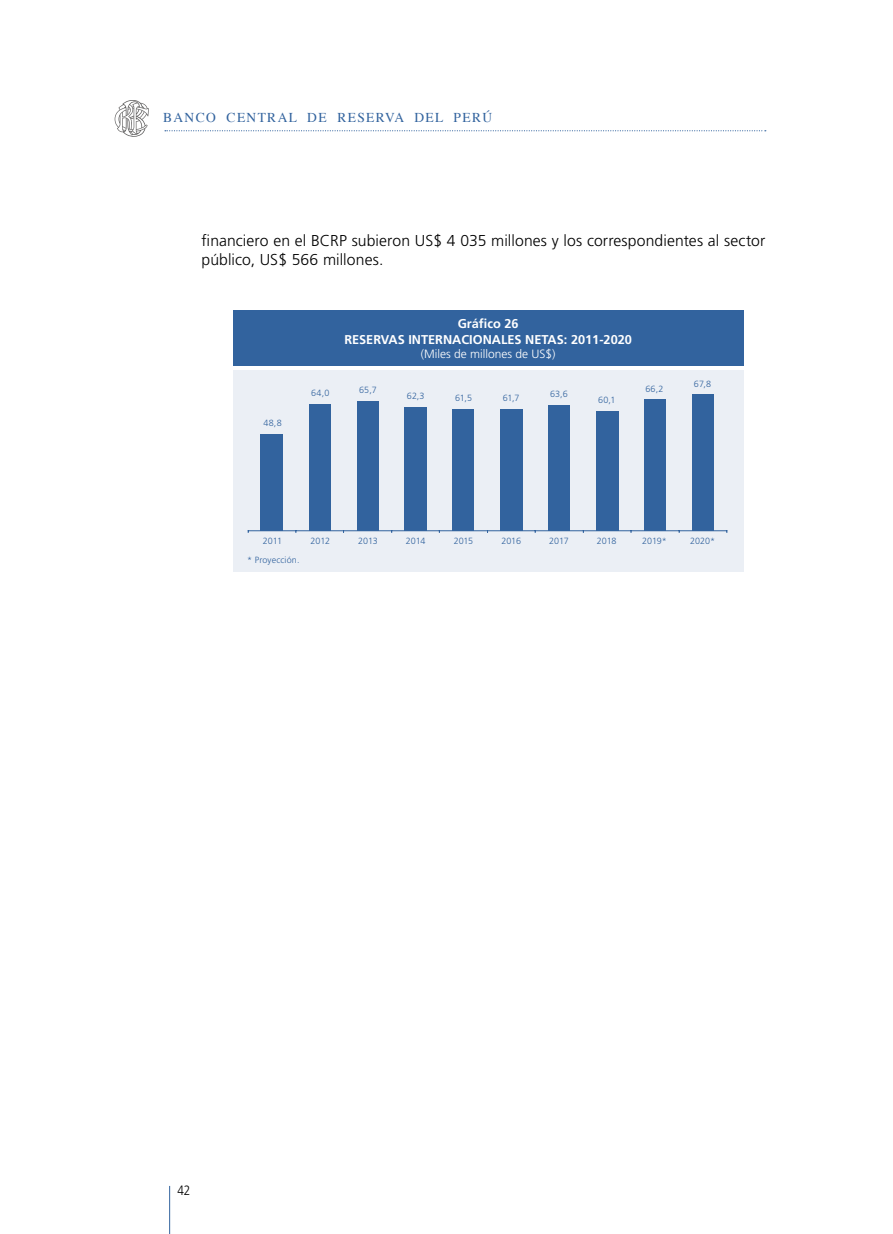
<style>
.page{position:relative;width:893px;height:1234px;background:#fff}
.page>*{position:absolute;margin:0;border:0;box-sizing:border-box;transform-origin:0 0}
.t1{font:300 15.75px/19.5px "Frutiger";letter-spacing:.005em;color:#000}
.t2{font:13.5px "Times";letter-spacing:.1em;color:#32639e}
.t3{font:300 13.5px "Frutiger";color:#000;scale:.88 1}
.t4{font:700 12.75px/15.3px "Frutiger";color:#fff;text-align:center}
.t5{font:300 12px "Frutiger";color:#fff}
.t6{font:300 9px "Frutiger";color:#32639e}
</style>
<div class="page">
<svg style="left:165px;top:130px;width:601px;height:1px"></svg>
<hr style="left:169px;top:1185px;width:1px;height:48px;background:#32639e">
<svg style="left:115px;top:100px;width:34px;height:37px"></svg>
<div style="left:233px;top:370px;width:510px;height:201px;background:#ebeff5"></div>
<div style="left:233px;top:310px;width:510px;height:56px;background:#32639e"></div>
<div style="left:261px;top:434px;width:22px;height:96px;background:#32639e"></div>
<div style="left:309px;top:404px;width:22px;height:126px;background:#32639e"></div>
<div style="left:357px;top:401px;width:21px;height:129px;background:#32639e"></div>
<div style="left:404px;top:407px;width:22px;height:123px;background:#32639e"></div>
<div style="left:453px;top:409px;width:21px;height:121px;background:#32639e"></div>
<div style="left:500px;top:409px;width:22px;height:121px;background:#32639e"></div>
<div style="left:548px;top:405px;width:22px;height:125px;background:#32639e"></div>
<div style="left:596px;top:411px;width:22px;height:119px;background:#32639e"></div>
<div style="left:644px;top:399px;width:22px;height:131px;background:#32639e"></div>
<div style="left:692px;top:394px;width:22px;height:136px;background:#32639e"></div>
<hr style="left:248px;top:530px;width:479px;height:1px;background:#32639e">
<h2 class="t2" style="left:163px;top:105px;width:330px">BANCO CENTRAL DE RESERVA DEL PERÚ</h2>
<h1 class="t1" style="left:202px;top:231px;width:565px">financiero en el BCRP subieron US$ 4 035 millones y los correspondientes al sector público, US$ 566 millones.</h1>
<p class="t6" style="left:263px;top:417px;width:20px">48,8</p>
<p class="t6" style="left:311px;top:387px;width:20px">64,0</p>
<h3 class="t4" style="left:344px;top:316px;width:289px">Gráfico 26<br>RESERVAS INTERNACIONALES NETAS: 2011-2020</h3>
<h3 class="t5" style="left:421px;top:347px;width:136px">(Miles de millones de US$)</h3>
<p class="t6" style="left:359px;top:384px;width:19px">65,7</p>
<p class="t6" style="left:407px;top:391px;width:19px">62,3</p>
<p class="t6" style="left:455px;top:393px;width:18px">61,5</p>
<p class="t6" style="left:503px;top:393px;width:18px">61,7</p>
<p class="t6" style="left:550px;top:388px;width:19px">63,6</p>
<p class="t6" style="left:598px;top:394px;width:19px">60,1</p>
<p class="t6" style="left:645px;top:384px;width:20px">66,2</p>
<p class="t6" style="left:694px;top:378px;width:19px">67,8</p>
<p class="t6" style="left:263px;top:536px;width:21px">2011</p>
<p class="t6" style="left:247px;top:554px;width:54px">* Proyección.</p>
<p class="t6" style="left:311px;top:536px;width:21px">2012</p>
<p class="t6" style="left:358px;top:536px;width:21px">2013</p>
<p class="t6" style="left:406px;top:536px;width:21px">2014</p>
<p class="t6" style="left:454px;top:536px;width:21px">2015</p>
<p class="t6" style="left:501px;top:536px;width:21px">2016</p>
<p class="t6" style="left:549px;top:536px;width:21px">2017</p>
<p class="t6" style="left:597px;top:536px;width:21px">2018</p>
<p class="t6" style="left:642px;top:536px;width:26px">2019*</p>
<p class="t6" style="left:690px;top:536px;width:27px">2020*</p>
<h2 class="t3" style="left:177px;top:1182px;width:16px">42</h2>
</div>
